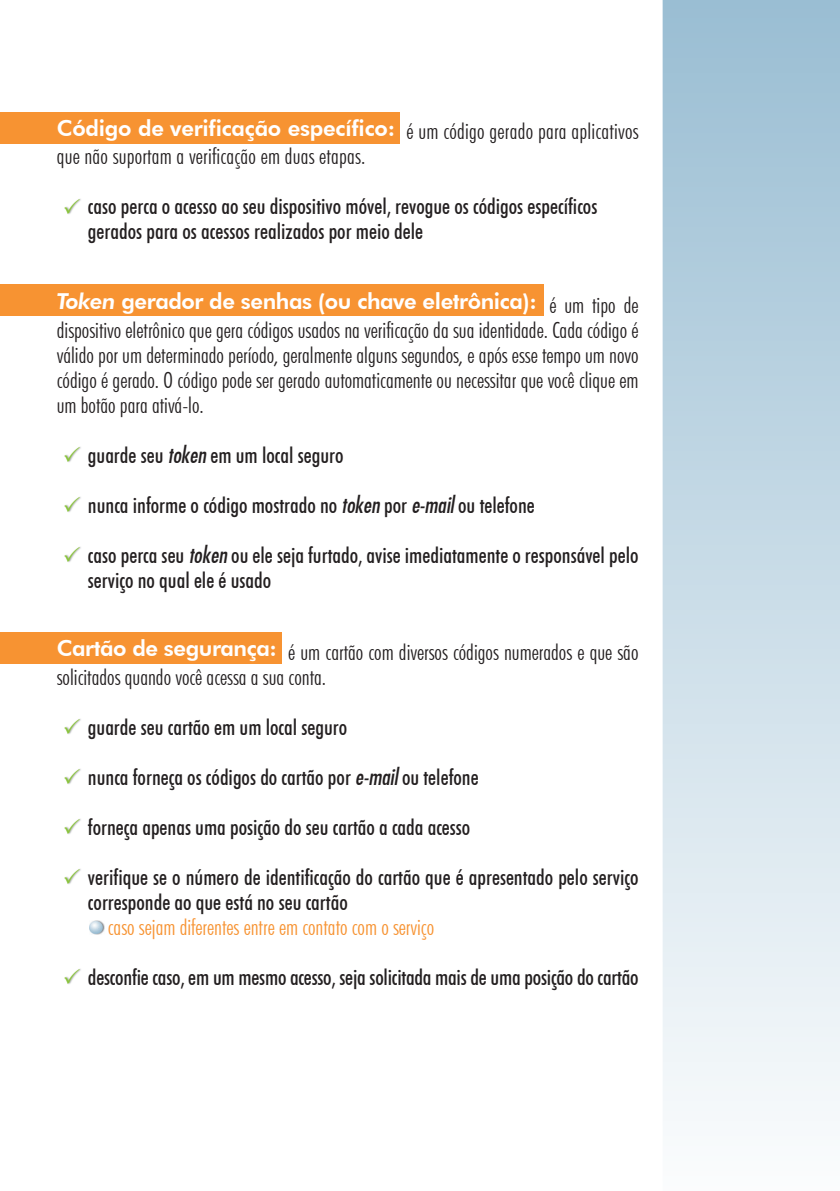
<style>
.page{position:relative;width:840px;height:1191px;background:#fff}
.page>*{position:absolute;margin:0;border:0;box-sizing:border-box;transform-origin:0 0}
.t1{font:500 condensed 22px/25px "Futura BT";color:#231f20}
.t2{font:300 condensed 22px/25px "Futura BT";color:#231f20;text-align:justify}
.t3{font:800 22px "Futura BT";letter-spacing:-.02em;color:#fff}
.t4{font:300 condensed 22px "Futura BT";color:#f79332}
.s1{font-style:italic}
.s2{font-family:"Futura Md Cn BT Italic";font-weight:400;font-stretch:normal}
</style>
<div class="page">
<svg style="left:662px;top:0;width:177px;height:1111px;background:#c7dae6"></svg>
<img style="left:64px;top:199px;width:17px;height:15px">
<img style="left:64px;top:447px;width:17px;height:15px">
<img style="left:64px;top:497px;width:17px;height:15px">
<img style="left:64px;top:547px;width:17px;height:15px">
<img style="left:64px;top:719px;width:17px;height:15px">
<img style="left:64px;top:769px;width:17px;height:15px">
<img style="left:64px;top:819px;width:17px;height:15px">
<img style="left:64px;top:869px;width:17px;height:15px">
<img style="left:64px;top:969px;width:17px;height:15px">
<div style="left:0;top:284px;width:542px;height:32px;background:#f79332"></div>
<div style="left:0;top:632px;width:282px;height:32px;background:#f79332"></div>
<img style="left:89px;top:920px;width:15px;height:14px">
<div style="left:0;top:112px;width:399px;height:32px;background:#f79332"></div>
<p class="t3" style="left:57px;top:115px;width:340px">Código de verificação específico:</p>
<p class="t2" style="left:406px;top:119px;width:233px">é um código gerado para aplicativos</p>
<p class="t2" style="left:57px;top:144px;width:310px">que não suportam a verificação em duas etapas.</p>
<p class="t1" style="left:88px;top:194px;width:510px">caso perca o acesso ao seu dispositivo móvel, revogue os códigos específicos</p>
<p class="t1" style="left:88px;top:219px;width:336px">gerados para os acessos realizados por meio dele</p>
<p class="t3" style="left:57px;top:287px;width:481px"><span class="s1">Token</span> gerador de senhas (ou chave eletrônica):</p>
<p class="t2" style="left:57px;top:292px;width:583px;text-indent:492px">é um tipo de dispositivo eletrônico que gera códigos usados na verificação da sua identidade. Cada código é válido por um determinado período, geralmente alguns segundos, e após esse tempo um novo código é gerado. O código pode ser gerado automaticamente ou necessitar que você clique em um botão para ativá-lo.</p>
<p class="t1" style="left:88px;top:442px;width:257px">guarde seu <span class="s2">token</span> em um local seguro</p>
<p class="t1" style="left:88px;top:492px;width:448px">nunca informe o código mostrado no <span class="s2">token</span> por <span class="s2">e-mail</span> ou telefone</p>
<p class="t1" style="left:88px;top:542px;width:551px">caso perca seu <span class="s2">token</span> ou ele seja furtado, avise imediatamente o responsável pelo serviço no qual ele é usado</p>
<p class="t3" style="left:57px;top:635px;width:221px">Cartão de segurança:</p>
<p class="t2" style="left:57px;top:639px;width:583px;text-indent:231px">é um cartão com diversos códigos numerados e que são solicitados quando você acessa a sua conta.</p>
<p class="t1" style="left:88px;top:714px;width:261px">guarde seu cartão em um local seguro</p>
<p class="t1" style="left:88px;top:764px;width:392px">nunca forneça os códigos do cartão por <span class="s2">e-mail</span> ou telefone</p>
<p class="t1" style="left:88px;top:814px;width:383px">forneça apenas uma posição do seu cartão a cada acesso</p>
<p class="t1" style="left:88px;top:864px;width:551px">verifique se o número de identificação do cartão que é apresentado pelo serviço corresponde ao que está no seu cartão</p>
<p class="t4" style="left:108px;top:913px;width:328px">caso sejam diferentes entre em contato com o serviço</p>
<p class="t1" style="left:88px;top:964px;width:551px">desconfie caso, em um mesmo acesso, seja solicitada mais de uma posição do cartão</p>
</div>
